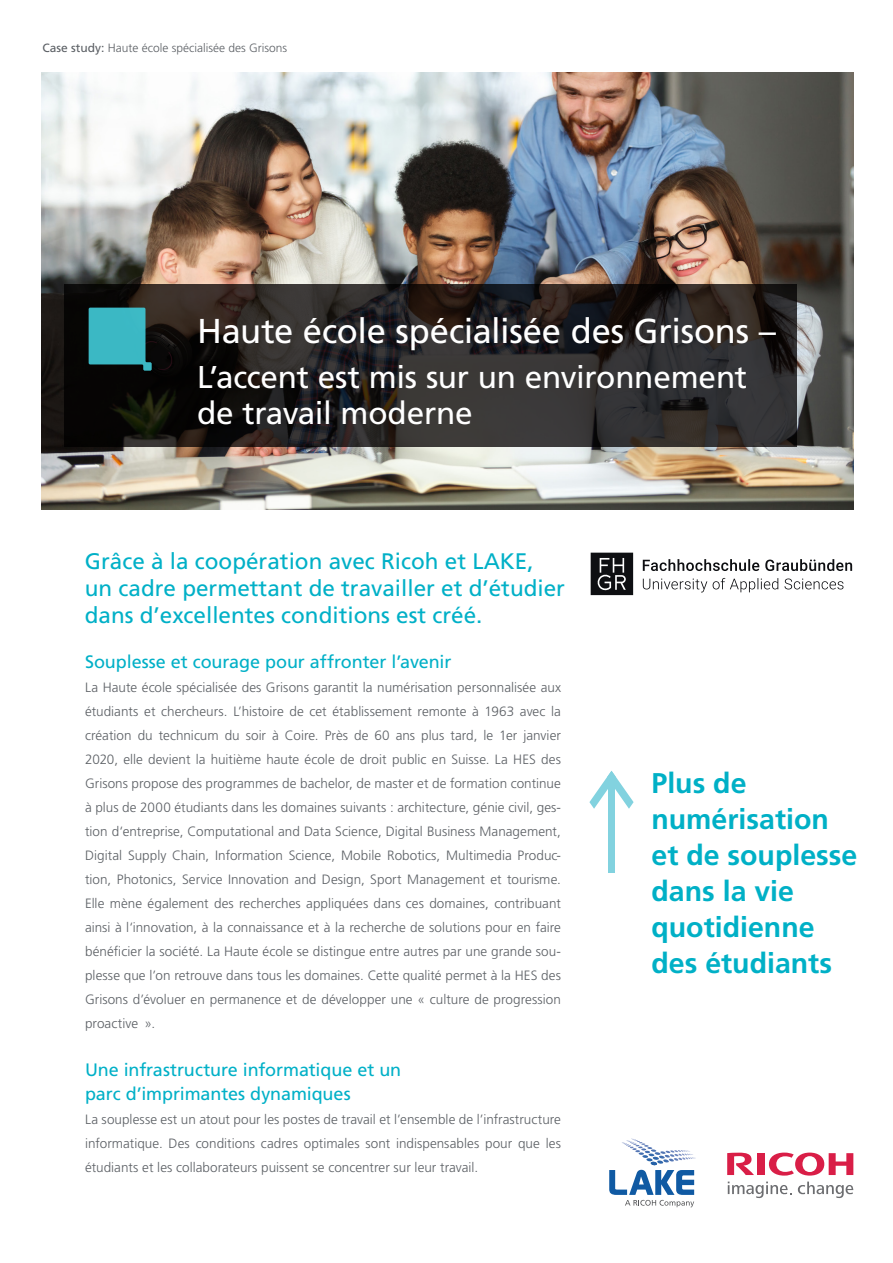
<style>
.page{position:relative;width:893px;height:1263px;background:#fff}
.page>*{position:absolute;margin:0;border:0;box-sizing:border-box;transform-origin:0 0}
.t1{font:34.5px "Frutiger LT Std";letter-spacing:-.005em;color:#fff}
.t2{font:31.5px/36px "Frutiger LT Std";letter-spacing:-.01em;color:#fff}
.t3{font:700 28.5px "Frutiger LT Std";color:#00b0c6}
.t4{font:22.5px/27px "Frutiger LT Std";color:#00b0c7}
.t5{font:18px/24px "Frutiger LT Std";letter-spacing:-.005em;color:#00b0c7}
.t6{font:300 13.5px/24px "Frutiger LT Std";color:#5c6065;text-align:justify}
.t7{font:300 12px "Frutiger LT Std";color:#5c6065}
.s1{font-weight:400}
.s2{color:#fff}
</style>
<div class="page">
<img style="left:41px;top:72px;width:813px;height:437px">
<svg style="left:64px;top:284px;width:733px;height:162px;background:#262322"></svg>
<svg style="left:89px;top:308px;width:63px;height:63px;background:#3399a2"></svg>
<svg style="left:643px;top:578px;width:200px;height:14px"></svg>
<svg style="left:643px;top:559px;width:209px;height:12px"></svg>
<svg style="left:591px;top:553px;width:42px;height:42px;background:#2f3033"></svg>
<svg style="left:589px;top:771px;width:45px;height:38px"></svg>
<div style="left:608px;top:783px;width:7px;height:89px;background:#82d2df"></div>
<svg style="left:769px;top:1152px;width:84px;height:23px"></svg>
<div style="left:757px;top:1153px;width:8px;height:22px;background:#d91e47"></div>
<svg style="left:727px;top:1153px;width:27px;height:22px"></svg>
<svg style="left:798px;top:1181px;width:56px;height:17px"></svg>
<svg style="left:728px;top:1181px;width:64px;height:17px"></svg>
<svg style="left:609px;top:1138px;width:87px;height:69px"></svg>
<p class="t7" style="left:43px;top:41px;width:246px"><span class="s1">Case study:</span> Haute école spécialisée des Grisons</p>
<p class="t1" style="left:197px;top:310px;width:581px">Haute école spécialisée des Grisons –</p>
<p class="t2" style="left:197px;top:359px;width:552px">L’accent est mis sur un environnement de travail moderne</p>
<p class="t4" style="left:85px;top:547px;width:482px">Grâce à la coopération avec Ricoh et LAKE, un cadre permettant de travailler et d’étudier dans d’excellentes conditions est créé.</p>
<p class="t5" style="left:85px;top:650px;width:368px">Souplesse et courage pour affronter l’avenir</p>
<p class="t6" style="left:85px;top:676px;width:477px">La Haute école spécialisée des Grisons garantit la numérisation personnalisée aux étudiants et chercheurs. L’histoire de cet établissement remonte à 1963 avec la création du technicum du soir à Coire. Près de 60 ans plus tard, le 1er janvier 2020, elle devient la huitième haute école de droit public en Suisse. La HES des Grisons propose des programmes de bachelor, de master et de formation continue à plus de 2000 étudiants dans les domaines suivants : architecture, génie civil, ges&shy;tion d‘entreprise, Computational and Data Science, Digital Business Management, Digital Supply Chain, Information Science, Mobile Robotics, Multimedia Produc&shy;tion, Photonics, Service Innovation and Design, Sport Management et tourisme.<br>Elle mène également des recherches appliquées dans ces domaines, contribuant ainsi à l‘innovation, à la connaissance et à la recherche de solutions pour en faire bénéficier la société. La Haute école se distingue entre autres par une grande sou&shy;plesse que l’on retrouve dans tous les domaines. Cette qualité permet à la HES des Grisons d’évoluer en permanence et de développer une « culture de progression proactive<span class="s2">»</span>».</p>
<p class="t5" style="left:85px;top:1058px;width:318px">Une infrastructure informatique et un parc d’imprimantes dynamiques</p>
<p class="t6" style="left:85px;top:1108px;width:477px">La souplesse est un atout pour les postes de travail et l’ensemble de l’infrastructure informatique. Des conditions cadres optimales sont indispensables pour que les étudiants et les collaborateurs puissent se concentrer sur leur travail.</p>
<p class="t3" style="left:651px;top:766px;width:97px">Plus de</p>
<p class="t3" style="left:651px;top:802px;width:179px">numérisation</p>
<p class="t3" style="left:651px;top:838px;width:207px">et de souplesse</p>
<p class="t3" style="left:651px;top:874px;width:144px">dans la vie</p>
<p class="t3" style="left:651px;top:910px;width:165px">quotidienne</p>
<p class="t3" style="left:651px;top:946px;width:182px">des étudiants</p>
</div>
